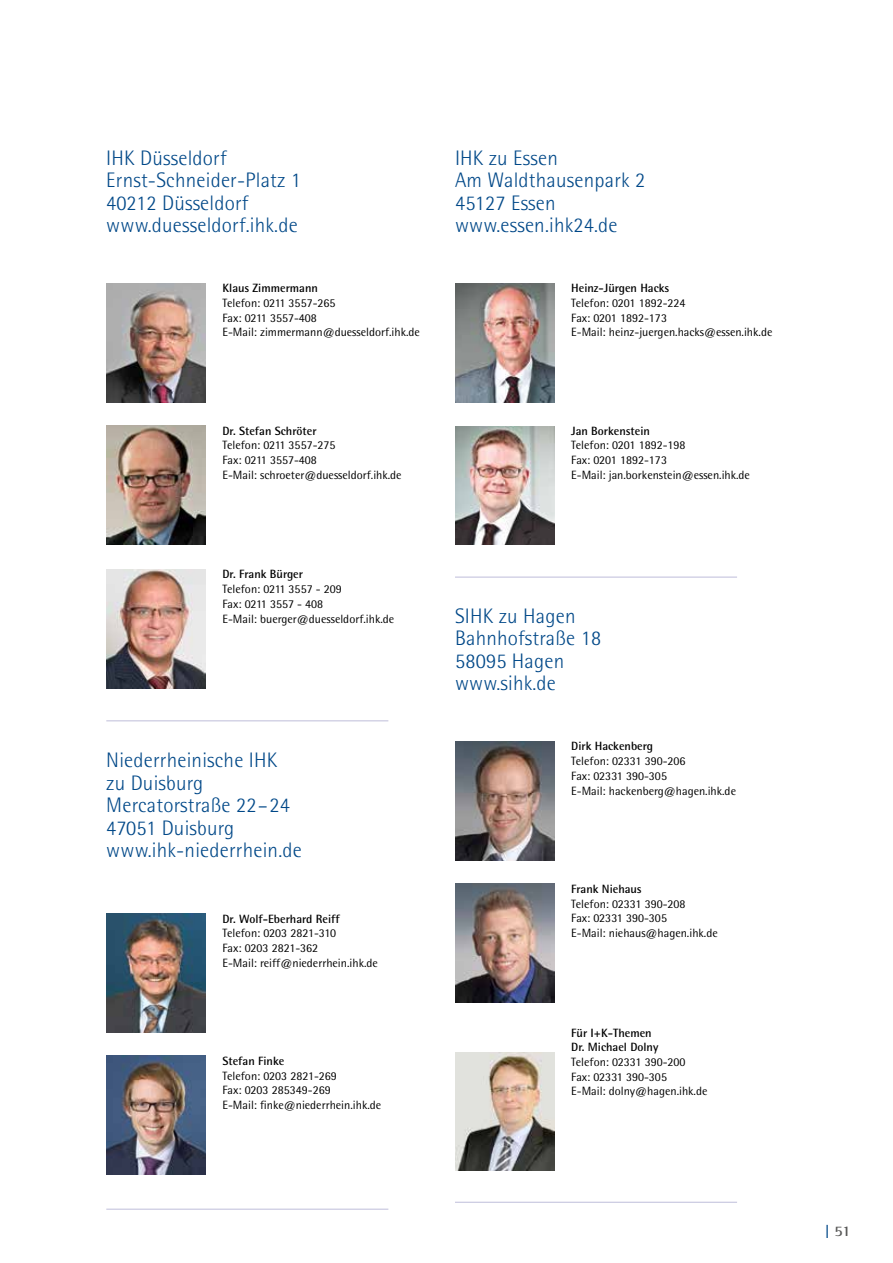
<style>
.page{position:relative;width:893px;height:1263px;background:#fff}
.page>*{position:absolute;margin:0;border:0;box-sizing:border-box;transform-origin:0 0}
.t1{font:300 21px/22.5px "Rotis Semi Sans";letter-spacing:.01em;color:#004888}
.t2{font:700 15px "Rotis Semi Serif";color:#565655}
.t3{font:12px/14.7px "Rotis Semi Sans";color:#000}
.t4{font:700 12px/14.7px "Rotis Semi Sans";color:#000}
.s1{color:#004888}
</style>
<div class="page">
<img style="left:106px;top:283px;width:100px;height:119px">
<img style="left:455px;top:741px;width:99px;height:119px">
<img style="left:455px;top:284px;width:99px;height:118px">
<img style="left:106px;top:913px;width:100px;height:119px">
<img style="left:106px;top:426px;width:100px;height:119px">
<img style="left:455px;top:884px;width:99px;height:119px">
<img style="left:455px;top:426px;width:99px;height:119px">
<img style="left:106px;top:1056px;width:100px;height:119px">
<img style="left:106px;top:569px;width:100px;height:119px">
<img style="left:455px;top:1052px;width:99px;height:119px">
<hr style="left:106px;top:1208px;width:282px;height:2px;background:#c9c8e0">
<hr style="left:106px;top:720px;width:282px;height:1px;background:#c9c8e0">
<hr style="left:455px;top:576px;width:282px;height:2px;background:#c9c8e0">
<hr style="left:455px;top:1202px;width:282px;height:1px;background:#c9c8e0">
<h1 class="t1" style="left:106px;top:147px;width:196px">IHK Düsseldorf<br>Ernst-Schneider-Platz 1<br>40212 Düsseldorf www.duesseldorf.ihk.de</h1>
<p class="t4" style="left:223px;top:281px;width:97px">Klaus Zimmermann</p>
<p class="t3" style="left:223px;top:296px;width:199px">Telefon: 0211 3557-265<br>Fax: 0211 3557-408<br>E-Mail: zimmermann@duesseldorf.ihk.de</p>
<p class="t4" style="left:223px;top:423px;width:96px">Dr. Stefan Schröter</p>
<p class="t3" style="left:223px;top:438px;width:181px">Telefon: 0211 3557-275<br>Fax: 0211 3557-408<br>E-Mail: schroeter@duesseldorf.ihk.de</p>
<p class="t4" style="left:223px;top:567px;width:82px">Dr. Frank Bürger</p>
<p class="t3" style="left:223px;top:582px;width:173px">Telefon: 0211 3557 - 209<br>Fax: 0211 3557 - 408<br>E-Mail: buerger@duesseldorf.ihk.de</p>
<h1 class="t1" style="left:106px;top:749px;width:197px">Niederrheinische IHK<br>zu Duisburg<br>Mercatorstraße 22–24<br>47051 Duisburg www.ihk-niederrhein.de</h1>
<p class="t4" style="left:223px;top:911px;width:119px">Dr. Wolf-Eberhard Reiff</p>
<p class="t3" style="left:223px;top:926px;width:157px">Telefon: 0203 2821-310<br>Fax: 0203 2821-362<br>E-Mail: reiff@niederrhein.ihk.de</p>
<p class="t4" style="left:223px;top:1053px;width:63px">Stefan Finke</p>
<p class="t3" style="left:223px;top:1068px;width:160px">Telefon: 0203 2821-269<br>Fax: 0203 285349-269<br>E-Mail: finke@niederrhein.ihk.de</p>
<h1 class="t1" style="left:455px;top:146px;width:192px">IHK zu Essen<br>Am Waldthausenpark 2<br>45127 Essen www.essen.ihk24.de</h1>
<p class="t4" style="left:571px;top:281px;width:100px">Heinz-Jürgen Hacks</p>
<p class="t3" style="left:571px;top:296px;width:203px">Telefon: 0201 1892-224<br>Fax: 0201 1892-173<br>E-Mail: heinz-juergen.hacks@essen.ihk.de</p>
<p class="t4" style="left:571px;top:423px;width:80px">Jan Borkenstein</p>
<p class="t3" style="left:571px;top:438px;width:180px">Telefon: 0201 1892-198<br>Fax: 0201 1892-173<br>E-Mail: jan.borkenstein@essen.ihk.de</p>
<h1 class="t1" style="left:455px;top:604px;width:148px">SIHK zu Hagen<br>Bahnhofstraße 18<br>58095 Hagen www.sihk.de</h1>
<p class="t4" style="left:571px;top:739px;width:83px">Dirk Hackenberg</p>
<p class="t3" style="left:571px;top:753px;width:166px">Telefon: 02331 390-206<br>Fax: 02331 390-305<br>E-Mail: hackenberg@hagen.ihk.de</p>
<p class="t4" style="left:571px;top:881px;width:72px">Frank Niehaus</p>
<p class="t3" style="left:571px;top:896px;width:148px">Telefon: 02331 390-208<br>Fax: 02331 390-305<br>E-Mail: niehaus@hagen.ihk.de</p>
<p class="t4" style="left:571px;top:1025px;width:89px">Für I +K-Themen<br>Dr. Michael Dolny</p>
<p class="t3" style="left:571px;top:1054px;width:138px">Telefon: 02331 390-200<br>Fax: 02331 390-305<br>E-Mail: dolny@hagen.ihk.de</p>
<p class="t2" style="left:825px;top:1221px;width:27px"><span class="s1">|</span> 51</p>
</div>
